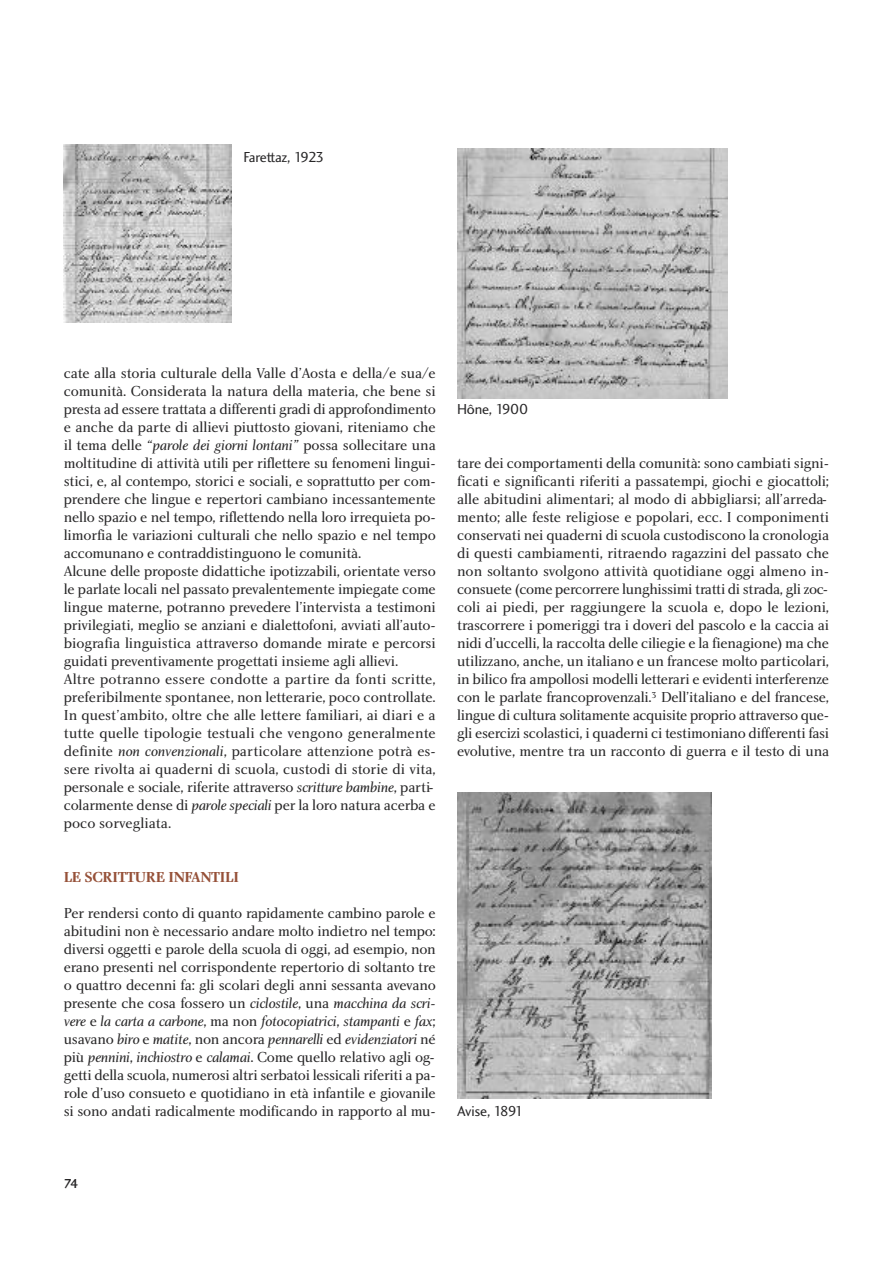
<style>
.page{position:relative;width:893px;height:1263px;background:#fff}
.page>*{position:absolute;margin:0;border:0;box-sizing:border-box;transform-origin:0 0}
.t1{font:15px/18px "Charlotte Book Plain";letter-spacing:-.015em;color:#272627}
.t2{font:15px/18px "Charlotte Book Italic Plain";letter-spacing:-.015em;color:#272627}
.t3{font:15px "Charlotte Bold Plain";letter-spacing:-.015em;color:#965139}
.t4{font:15px "Charlotte Sans Book Plain";letter-spacing:-.06em;color:#272627}
.t5{font:15px "Charlotte Sans Book Plain";letter-spacing:-.04em;color:#272627}
.t6{font:15px "Charlotte Sans Book Plain";letter-spacing:-.015em;color:#272627}
.t7{font:13.5px "Charlotte Sans Medium Plain";color:#272627}
.s1{font-family:"Charlotte Book Italic Plain"}
.s2{font-family:"Charlotte Book Plain"}
</style>
<div class="page">
<img style="left:457px;top:149px;width:270px;height:250px">
<img style="left:457px;top:792px;width:255px;height:306px">
<img style="left:64px;top:144px;width:168px;height:178px">
<p class="t4" style="left:243px;top:151px;width:83px">Farettaz, 1923</p>
<p class="t1" style="left:64px;top:365px;width:374px">cate alla storia culturale della Valle d’Aosta e della/e sua/e comunità. Considerata la natura della materia, che bene si presta ad essere trattata a differenti gradi di approfondimento e anche da parte di allievi piuttosto giovani, riteniamo che il tema delle <span class="s1">“parole dei giorni lontani”</span> possa sollecitare una moltitudine di attività utili per riflettere su fenomeni lingui&shy;stici, e, al contempo, storici e sociali, e soprattutto per com&shy;prendere che lingue e repertori cambiano incessantemente nello spazio e nel tempo, riflettendo nella loro irrequieta po&shy;limorfia le variazioni culturali che nello spazio e nel tempo accomunano e contraddistinguono le comunità.<br>Alcune delle proposte didattiche ipotizzabili, orientate verso le parlate locali nel passato prevalentemente impiegate come lingue materne, potranno prevedere l’intervista a testimoni privilegiati, meglio se anziani e dialettofoni, avviati all’auto&shy;biografia linguistica attraverso domande mirate e percorsi guidati preventivamente progettati insieme agli allievi.<br>Altre potranno essere condotte a partire da fonti scritte, preferibilmente spontanee, non letterarie, poco controllate.<br>In quest’ambito, oltre che alle lettere familiari, ai diari e a tutte quelle tipologie testuali che vengono generalmente definite <span class="s1">non convenzionali</span>, particolare attenzione potrà es&shy;sere rivolta ai quaderni di scuola, custodi di storie di vita, personale e sociale, riferite attraverso <span class="s1">scritture bambine</span>, parti&shy;colarmente dense di <span class="s1">parole speciali</span> per la loro natura acerba e poco sorvegliata.</p>
<p class="t3" style="left:64px;top:871px;width:177px">LE SCRITTURE INFANTILI</p>
<p class="t1" style="left:64px;top:905px;width:374px;text-align:justify">Per rendersi conto di quanto rapidamente cambino parole e abitudini non è necessario andare molto indietro nel tempo: diversi oggetti e parole della scuola di oggi, ad esempio, non erano presenti nel corrispondente repertorio di soltanto tre o quattro decenni fa: gli scolari degli anni sessanta avevano presente che cosa fossero un <span class="s1">ciclostile</span>, una <span class="s1">macchina da scri-</span></p>
<p class="t2" style="left:64px;top:1013px;width:374px">vere <span class="s2">e</span> la carta a carbone<span class="s2">, ma non</span> fotocopiatrici<span class="s2">,</span> stampanti <span class="s2">e</span> fax<span class="s2">; usavano</span> biro <span class="s2">e</span> matite<span class="s2">, non ancora</span> pennarelli <span class="s2">ed</span> evidenziatori <span class="s2">né</span></p>
<p class="t1" style="left:64px;top:1049px;width:374px;text-align:justify">più <span class="s1">pennini</span>, <span class="s1">inchiostro</span> e <span class="s1">calamai</span>. Come quello relativo agli og&shy;getti della scuola, numerosi altri serbatoi lessicali riferiti a pa&shy;role d’uso consueto e quotidiano in età infantile e giovanile si sono andati radicalmente modificando in rapporto al mu-</p>
<p class="t6" style="left:457px;top:403px;width:73px">Hône, 1900</p>
<p class="t1" style="left:457px;top:455px;width:374px">tare dei comportamenti della comunità: sono cambiati signi&shy;ficati e significanti riferiti a passatempi, giochi e giocattoli; alle abitudini alimentari; al modo di abbigliarsi; all’arreda&shy;mento; alle feste religiose e popolari, ecc. I componimenti conservati nei quaderni di scuola custodiscono la cronologia di questi cambiamenti, ritraendo ragazzini del passato che non soltanto svolgono attività quotidiane oggi almeno in&shy;consuete (come percorrere lunghissimi tratti di strada, gli zoc&shy;coli ai piedi, per raggiungere la scuola e, dopo le lezioni, trascorrere i pomeriggi tra i doveri del pascolo e la caccia ai nidi d’uccelli, la raccolta delle ciliegie e la fienagione) ma che utilizzano, anche, un italiano e un francese molto particolari, in bilico fra ampollosi modelli letterari e evidenti interferenze con le parlate francoprovenzali.<sup>3</sup> Dell’italiano e del francese, lingue di cultura solitamente acquisite proprio attraverso que&shy;gli esercizi scolastici, i quaderni ci testimoniano differenti fasi evolutive, mentre tra un racconto di guerra e il testo di una</p>
<p class="t5" style="left:457px;top:1105px;width:68px">Avise, 1891</p>
<p class="t7" style="left:64px;top:1178px;width:16px">74</p>
</div>
